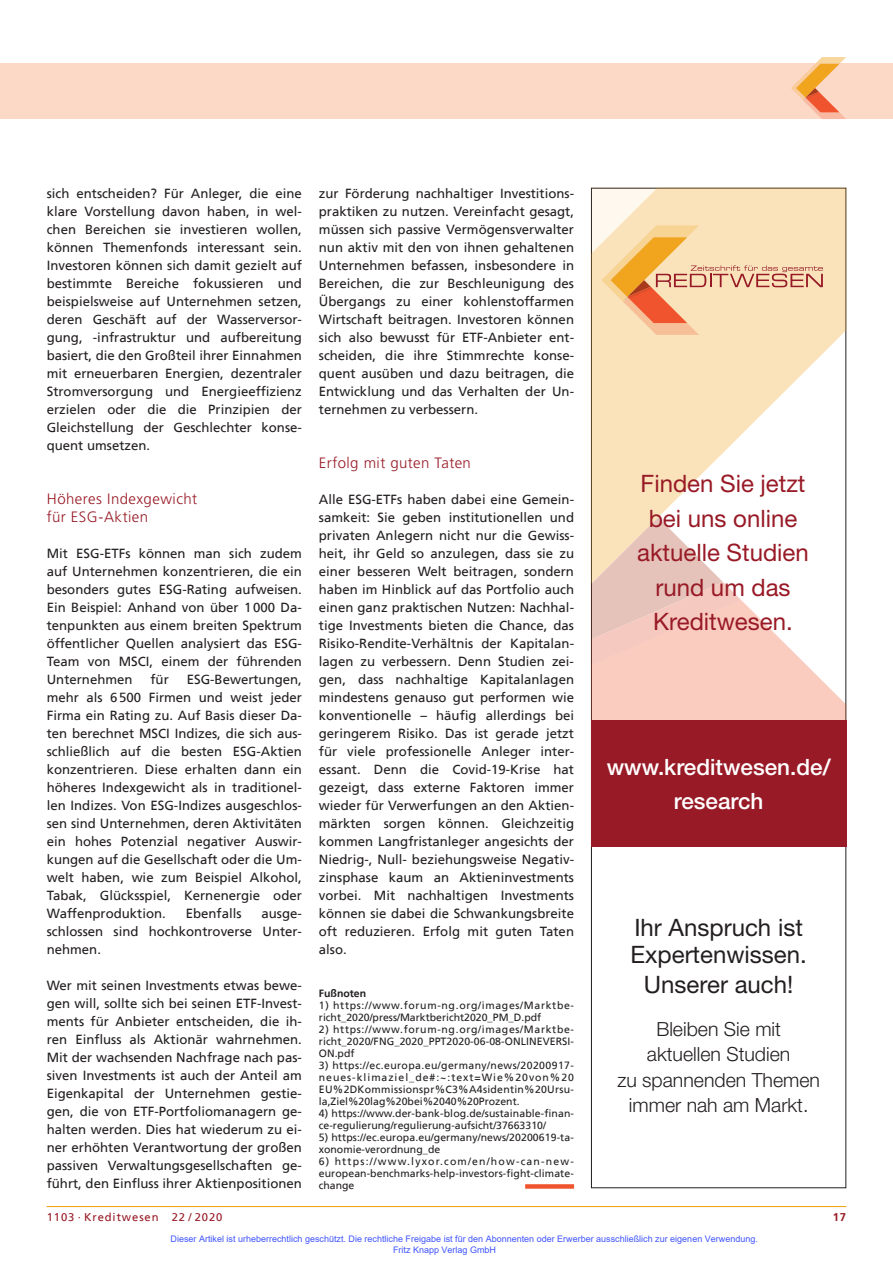
<style>
.page{position:relative;width:893px;height:1263px;background:#fff}
.page>*{position:absolute;margin:0;border:0;box-sizing:border-box;transform-origin:0 0}
.t1{font:24px/34.5px "Helvetica Neue";color:#981a26;text-align:center}
.t2{font:24px/27px "Helvetica Neue";color:#231f20}
.t3{font:500 22.5px/34.5px "Helvetica Neue";color:#fff;text-align:center}
.t4{font:300 19.5px/25.5px "Helvetica Neue";color:#231f20;text-align:center}
.t5{font:300 15px/18px "Frutiger";letter-spacing:.03em;color:#981a26}
.t6{font:13.2px/18px "Frutiger";color:#231f20;text-align:justify}
.t7{font:11.25px "Frutiger";letter-spacing:.08em;color:#981a26}
.t8{font:700 11.25px "Frutiger";color:#981a26}
.t9{font:10.5px/12px "Frutiger";letter-spacing:.005em;color:#231f20}
.t10{font:700 10.5px "Frutiger";color:#231f20}
.t11{font:9px/10.8px "Arial";color:#4054ff}
</style>
<div class="page">
<hr style="left:47px;top:1206px;width:799px;height:1px;background:#f1a31e">
<div style="left:0;top:64px;width:893px;height:55px;background:#fcd9c7"></div>
<svg style="left:791px;top:57px;width:55px;height:62px"></svg>
<div style="left:525px;top:1184px;width:49px;height:5px;background:#f0542e"></div>
<svg style="left:591px;top:188px;width:255px;height:411px;fill:#fae3bb"></svg>
<svg style="left:591px;top:517px;width:150px;height:82px"></svg>
<svg style="left:591px;top:599px;width:255px;height:121px;fill:#faccc0"></svg>
<div style="left:591px;top:720px;width:255px;height:126px;background:#981a26"></div>
<svg style="left:601px;top:225px;width:222px;height:110px;background:#f4cfa1"></svg>
<p class="t6" style="left:47px;top:185px;width:257px">sich entscheiden? Für Anleger, die eine klare Vorstellung davon haben, in wel&shy;chen Bereichen sie investieren wollen, können Themenfonds interessant sein.<br>Investoren können sich damit gezielt auf bestimmte Bereiche fokussieren und beispielsweise auf Unternehmen setzen, deren Geschäft auf der Wasserversor&shy;gung, -infrastruktur und aufbereitung basiert, die den Großteil ihrer Einnahmen mit erneuerbaren Energien, dezentraler Stromversorgung und Energieeffizienz erzielen oder die die Prinzipien der Gleichstellung der Geschlechter konse&shy;quent umsetzen.</p>
<p class="t5" style="left:47px;top:490px;width:152px">Höheres Indexgewicht für ESG-Aktien</p>
<p class="t6" style="left:47px;top:545px;width:257px">Mit ESG-ETFs können man sich zudem auf Unternehmen konzentrieren, die ein besonders gutes ESG-Rating aufweisen.<br>Ein Beispiel: Anhand von über 1000 Da&shy;tenpunkten aus einem breiten Spektrum öffentlicher Quellen analysiert das ESG-Team von MSCI, einem der führenden Unternehmen</p>
<p class="t6" style="left:150px;top:671px;width:20px">für</p>
<p class="t6" style="left:47px;top:671px;width:257px;text-indent:140px">ESG-Bewertungen, mehr als 6500 Firmen und weist jeder Firma ein Rating zu. Auf Basis dieser Da&shy;ten berechnet MSCI Indizes, die sich aus&shy;schließlich auf die besten ESG-Aktien konzentrieren. Diese erhalten dann ein höheres Indexgewicht als in traditionel&shy;len Indizes. Von ESG-Indizes ausgeschlos&shy;sen sind Unternehmen, deren Aktivitäten ein hohes Potenzial negativer Auswir&shy;kungen auf die Gesellschaft oder die Um&shy;welt haben, wie zum Beispiel Alkohol, Tabak, Glücksspiel, Kernenergie oder Waffenproduktion.</p>
<p class="t6" style="left:186px;top:905px;width:57px">Ebenfalls</p>
<p class="t6" style="left:47px;top:905px;width:257px;text-indent:215px">ausge&shy;schlossen sind hochkontroverse Unter&shy;nehmen.</p>
<p class="t6" style="left:47px;top:977px;width:257px">Wer mit seinen Investments etwas bewe&shy;gen will, sollte sich bei seinen ETF-Invest&shy;ments für Anbieter entscheiden, die ih&shy;ren Einfluss als Aktionär wahrnehmen.<br>Mit der wachsenden Nachfrage nach pas&shy;siven Investments ist auch der Anteil am Eigenkapital der Unternehmen gestie&shy;gen, die von ETF-Portfoliomanagern ge&shy;halten werden. Dies hat wiederum zu ei&shy;ner erhöhten Verantwortung der großen passiven Verwaltungsgesellschaften ge&shy;führt, den Einfluss ihrer Aktienpositionen</p>
<p class="t6" style="left:319px;top:185px;width:257px">zur Förderung nachhaltiger Investitions&shy;praktiken zu nutzen. Vereinfacht gesagt, müssen sich passive Vermögensverwalter nun aktiv mit den von ihnen gehaltenen Unternehmen befassen, insbesondere in Bereichen, die zur Beschleunigung des Übergangs zu einer kohlenstoffarmen Wirtschaft beitragen. Investoren können sich also bewusst für ETF-Anbieter ent&shy;scheiden, die ihre Stimmrechte konse&shy;quent ausüben und dazu beitragen, die Entwicklung und das Verhalten der Un&shy;ternehmen zu verbessern.</p>
<p class="t5" style="left:319px;top:454px;width:154px">Erfolg mit guten Taten</p>
<p class="t6" style="left:319px;top:491px;width:257px">Alle ESG-ETFs haben dabei eine Gemein&shy;samkeit: Sie geben institutionellen und privaten Anlegern nicht nur die Gewiss&shy;heit, ihr Geld so anzulegen, dass sie zu einer besseren Welt beitragen, sondern haben im Hinblick auf das Portfolio auch einen ganz praktischen Nutzen: Nachhal&shy;tige Investments bieten die Chance, das Risiko-Rendite-Verhältnis der Kapitalan&shy;lagen zu verbessern. Denn Studien zei&shy;gen, dass nachhaltige Kapitalanlagen mindestens genauso gut performen wie konventionelle – häufig allerdings bei geringerem Risiko. Das ist gerade jetzt für viele professionelle Anleger inter&shy;essant. Denn die Covid-19-Krise hat gezeigt, dass externe Faktoren immer wieder für Verwerfungen an den Aktien&shy;märkten sorgen können. Gleichzeitig kommen Langfristanleger angesichts der Niedrig-, Null- beziehungsweise Negativ&shy;zinsphase kaum an Aktieninvestments vorbei. Mit nachhaltigen Investments können sie dabei die Schwankungsbreite oft reduzieren. Erfolg mit guten Taten also.</p>
<p class="t10" style="left:319px;top:988px;width:49px">Fußnoten</p>
<p class="t9" style="left:319px;top:999px;width:257px">1) https://www.forum-ng.org/images/Marktbe&shy;richt_2020/press/Marktbericht2020_PM_D.pdf</p>
<p class="t9" style="left:319px;top:1023px;width:257px;text-align:justify">2) https://www.forum-ng.org/images/Marktbe&shy;richt_2020/FNG_2020_PPT2020-06-08-ONLINEVERSI-ON.pdf</p>
<p class="t9" style="left:319px;top:1059px;width:257px;text-align:justify">3) https://ec.europa.eu/germany/news/20200917- neues-klimaziel_de#:~:text=Wie%20von%20<br>EU%2DKommissionspr%C3%A4sidentin%20Ursu&shy;la,Ziel%20lag%20bei%2040%20Prozent.</p>
<p class="t9" style="left:319px;top:1108px;width:257px">4) https://www.der-bank-blog.de/sustainable-finan&shy;ce-regulierung/regulierung-aufsicht/37663310/</p>
<p class="t9" style="left:319px;top:1132px;width:257px">5) https://ec.europa.eu/germany/news/20200619-ta&shy;xonomie-verordnung_de</p>
<p class="t9" style="left:319px;top:1156px;width:256px;text-align:justify">6) https://www.lyxor.com/en/how-can-new&shy;european-benchmarks-help-investors-fight-climate&shy;change</p>
<h1 class="t1" style="left:637px;top:466px;width:173px">Finden Sie jetzt bei uns online aktuelle Studien rund um das<br>Kreditwesen.</h1>
<h2 class="t3" style="left:607px;top:749px;width:225px">www.kreditwesen.de/ research</h2>
<h1 class="t2" style="left:630px;top:914px;width:178px">Ihr Anspruch ist<br>Expertenwissen.</h1>
<h1 class="t2" style="left:644px;top:971px;width:151px">Unserer auch!</h1>
<h3 class="t4" style="left:617px;top:1016px;width:204px">Bleiben Sie mit aktuellen Studien<br>zu spannenden Themen immer nah am Markt.</h3>
<p class="t7" style="left:47px;top:1211px;width:177px">1103 · Kreditwesen 22 / 2020</p>
<p class="t8" style="left:833px;top:1211px;width:15px">17</p>
<p class="t11" style="left:393px;top:1233px;width:366px;text-indent:-223px">Dieser Artikel ist urheberrechtlich geschützt. Die rechtliche Freigabe ist für den Abonnenten oder Erwerber ausschließlich zur eigenen Verwendung.<br>Fritz Knapp Verlag GmbH</p>
</div>
